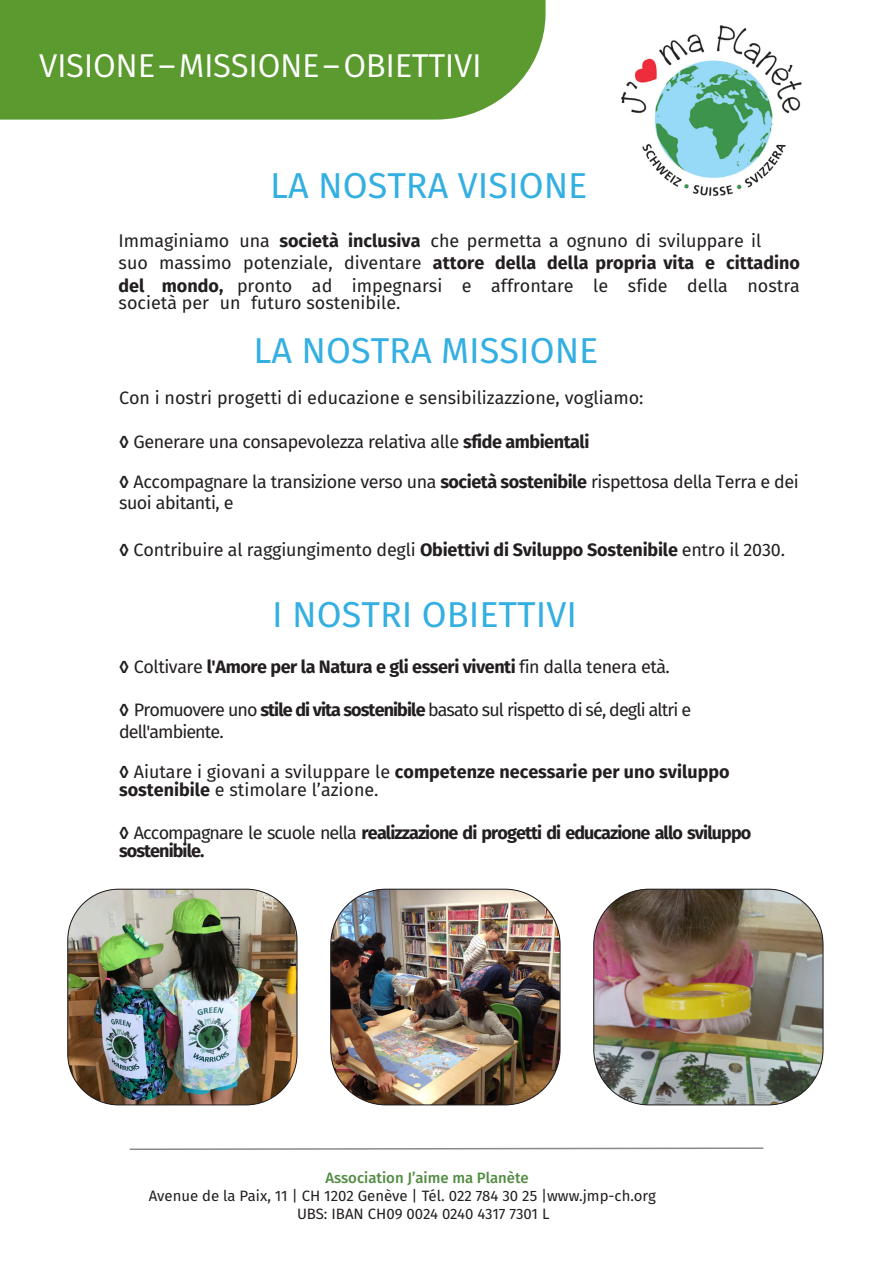
<style>
.page{position:relative;width:893px;height:1263px;background:#fff}
.page>*{position:absolute;margin:0;border:0;box-sizing:border-box;transform-origin:0 0}
.t1{font:36px "Fira Sans";color:#34afe1}
.t2{font:33px "Fira Sans";letter-spacing:-.01em;color:#fff}
.t3{font:18px/22.2px "Fira Sans";letter-spacing:-.01em;color:#231f20}
.t4{font:700 18px/18.1px "Fira Sans";letter-spacing:-.05em;color:#231f20}
.t5{font:18px/21.3px "Fira Sans";letter-spacing:-.05em;color:#231f20}
.t6{font:700 18px "Fira Sans";letter-spacing:-.025em;color:#231f20}
.t7{font:15px/18px "Fira Sans";color:#231f20}
.t8{font:500 15px "Fira Sans";color:#528c42}
.s1{font-weight:700}
.s2{font-weight:500}
.s3{font-weight:400}
</style>
<div class="page">
<svg style="left:129px;top:1147px;width:635px;height:3px"></svg>
<div style="left:0;top:0;width:546px;height:120px;background:#5b9a2f"></div>
<img style="left:68px;top:889px;width:229px;height:216px">
<div style="left:68px;top:889px;width:229px;height:216px;border:1px solid #231f20;border-radius:51px"></div>
<img style="left:331px;top:889px;width:229px;height:216px">
<div style="left:331px;top:889px;width:229px;height:216px;border:1px solid #231f20;border-radius:55px"></div>
<img style="left:594px;top:889px;width:229px;height:216px">
<div style="left:594px;top:889px;width:229px;height:216px;border:1px solid #231f20;border-radius:55px"></div>
<img style="left:621px;top:25px;width:181px;height:172px">
<p class="t2" style="left:39px;top:40px;width:444px">VISIONE – MISSIONE– OBIETTIVI</p>
<p class="t1" style="left:270px;top:158px;width:319px">LA NOSTRA VISIONE</p>
<p class="t3" style="left:119px;top:230px;width:683px">Immaginiamo una <span class="s1">società inclusiva</span> che permetta a ognuno di sviluppare il<br>suo massimo potenziale, diventare <span class="s1">attore della della propria vita e cittadino del mondo,</span> pronto ad impegnarsi e affrontare le sfide della nostra</p>
<p class="t3" style="left:119px;top:291px;width:283px">società per un futuro sostenibile.</p>
<p class="t1" style="left:253px;top:323px;width:347px">LA NOSTRA MISSIONE</p>
<p class="t3" style="left:119px;top:387px;width:526px">Con i nostri progetti di educazione e sensibilizazzione, vogliamo:</p>
<p class="t3" style="left:119px;top:430px;width:472px"><span class="s2">◊</span> Generare una consapevolezza relativa alle <span class="s1">sfide ambientali</span></p>
<p class="t3" style="left:119px;top:470px;width:681px;line-height:21.1px"><span class="s2">◊</span> Accompagnare la transizione verso una <span class="s1">società sostenibile</span> rispettosa della Terra e dei suoi abitanti, e</p>
<p class="t3" style="left:119px;top:538px;width:668px"><span class="s2">◊</span> Contribuire al raggiungimento degli <span class="s1">Obiettivi di Sviluppo Sostenibile</span> entro il 2030.</p>
<p class="t1" style="left:272px;top:587px;width:306px">I NOSTRI OBIETTIVI</p>
<p class="t6" style="left:119px;top:652px;width:552px"><span class="s2">◊</span> <span class="s3">Coltivare</span> l'Amore per la Natura e gli esseri viventi <span class="s3">fin dalla tenera età.</span></p>
<p class="t5" style="left:119px;top:699px;width:574px"><span class="s2">◊</span> Promuovere uno <span class="s1">stile di vita sostenibile</span> basato sul rispetto di sé, degli altri e dell'ambiente.</p>
<p class="t3" style="left:119px;top:762px;width:612px;line-height:18px"><span class="s2">◊</span> Aiutare i giovani a sviluppare le <span class="s1">competenze necessarie per uno sviluppo sostenibile</span> e stimolare l’azione.</p>
<p class="t4" style="left:119px;top:822px;width:634px"><span class="s2">◊</span> <span class="s3">Accompagnare le scuole nella</span> realizzazione di progetti di educazione allo sviluppo sostenibile.</p>
<p class="t8" style="left:325px;top:1166px;width:205px">Association J’aime ma Planète</p>
<p class="t7" style="left:297px;top:1186px;width:360px;text-indent:-148px">Avenue de la Paix, 11 | CH 1202 Genève | Tél. 022 784 30 25 |www.jmp-ch.org<br>UBS: IBAN CH09 0024 0240 4317 7301 L</p>
</div>
